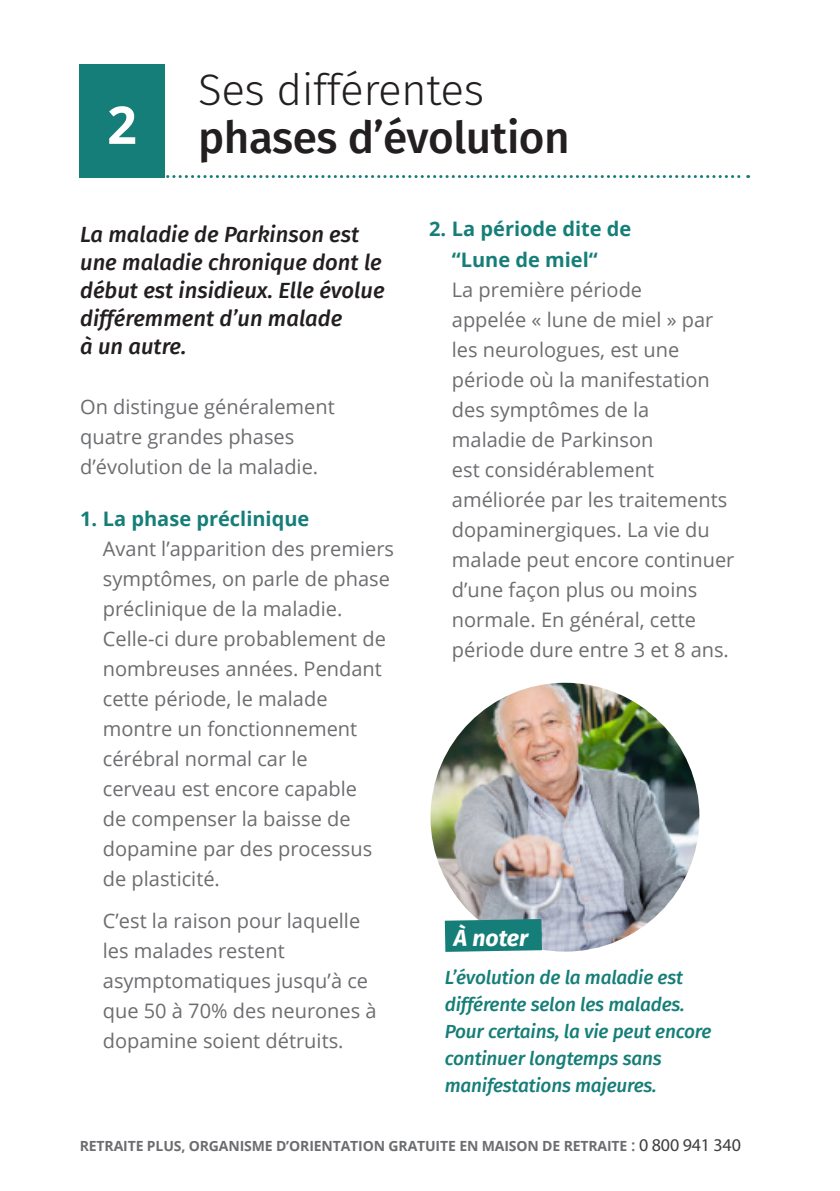
<style>
.page{position:relative;width:840px;height:1191px;background:#fff}
.page>*{position:absolute;margin:0;border:0;box-sizing:border-box;transform-origin:0 0}
.t1{font:700 52px "Open Sans";color:#fff}
.t2{font:500 44px "Fira Sans";letter-spacing:-.01em;color:#231f20}
.t3{font:300 44px "Fira Sans";letter-spacing:-.01em;color:#231f20}
.t4{font:italic 700 23px "Fira Sans";color:#fff}
.t5{font:italic 500 22px/28px "Fira Sans";color:#231f20}
.t6{font:20px/30px "Open Sans";color:#6c6d70}
.t7{font:italic 500 19px/27px "Fira Sans";letter-spacing:-.01em;color:#167e78}
.t8{font:700 14px "Open Sans";letter-spacing:-.01em;color:#6c6d70}
.s1{font-weight:700;color:#167e78}
.s2{font-weight:600;font-size:16px}
.s3{font-family:"Myriad Pro";font-weight:400;font-size:18px;color:#3e3e3f}
</style>
<div class="page">
<div style="left:79px;top:65px;width:85px;height:113px;background:#167e78"></div>
<svg style="left:164px;top:175px;width:584px;height:3px"></svg>
<img style="left:430px;top:683px;width:269px;height:268px;border-radius:134px">
<svg style="left:444px;top:919px;width:97px;height:33px;background:#24857f"></svg>
<p class="t3" style="left:198px;top:58px;width:287px">Ses différentes</p>
<p class="t1" style="left:107px;top:88px;width:31px">2</p>
<p class="t2" style="left:198px;top:102px;width:373px">phases d’évolution</p>
<p class="t5" style="left:80px;top:219px;width:306px">La maladie de Parkinson est une maladie chronique dont le début est insidieux. Elle évolue différemment d’un malade<br>à un autre.</p>
<p class="t6" style="left:80px;top:391px;width:256px">On distingue généralement quatre grandes phases d’évolution de la maladie.</p>
<p class="t6" style="left:103px;top:503px;width:292px;text-indent:-23px"><span class="s1">1. La phase préclinique<br></span>Avant l’apparition des premiers symptômes, on parle de phase préclinique de la maladie.<br>Celle-ci dure probablement de nombreuses années. Pendant cette période, le malade montre un fonctionnement cérébral normal car le<br>cerveau est encore capable<br>de compenser la baisse de dopamine par des processus de plasticité.</p>
<p class="t6" style="left:103px;top:904px;width:275px">C’est la raison pour laquelle les malades restent asymptomatiques jusqu’à ce que 50 à 70% des neurones à dopamine soient détruits.</p>
<p class="t6" style="left:451px;top:214px;width:284px;text-indent:-23px"><span class="s1">2. La période dite de<br>“Lune de miel“<br></span>La première période<br>appelée « lune de miel » par les neurologues, est une période où la manifestation des symptômes de la<br>maladie de Parkinson<br>est considérablement améliorée par les traitements dopaminergiques. La vie du malade peut encore continuer d’une façon plus ou moins normale. En général, cette période dure entre 3 et 8 ans.</p>
<p class="t4" style="left:453px;top:918px;width:76px">À noter</p>
<p class="t7" style="left:444px;top:962px;width:268px">L’évolution de la maladie est différente selon les malades.<br>Pour certains, la vie peut encore continuer longtemps sans manifestations majeures.</p>
<p class="t8" style="left:80px;top:1136px;width:662px">RETRAITE PLUS, ORGANISME D’ORIENTATION GRATUITE EN MAISON DE RETRAITE <span class="s2">:</span> <span class="s3">0 800 941 340</span></p>
</div>
